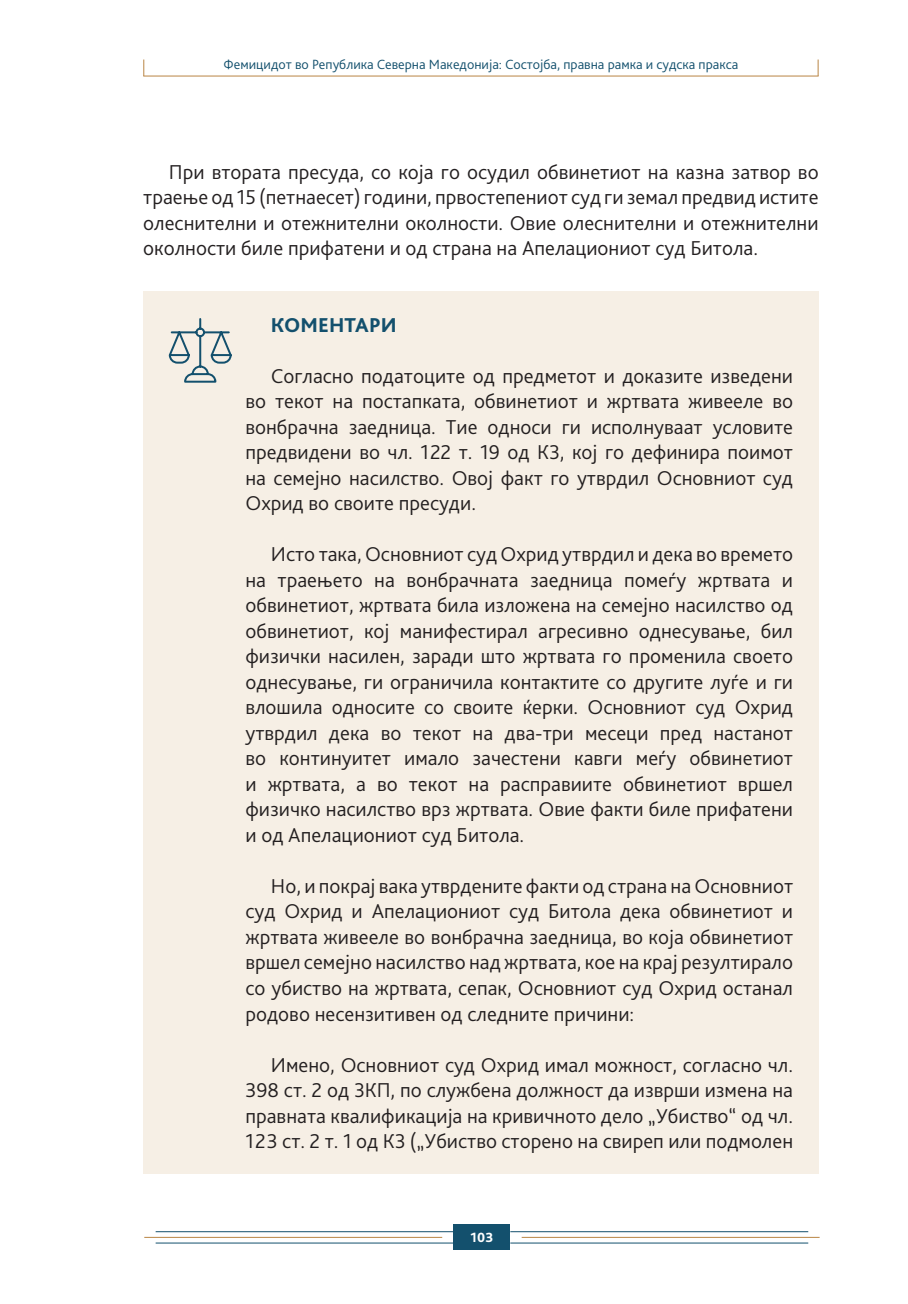
<style>
.page{position:relative;width:908px;height:1304px;background:#fff}
.page>*{position:absolute;margin:0;border:0;box-sizing:border-box;transform-origin:0 0}
.tekst-shade-komentari{font:300 21px/25.6px "Bliss Pro";color:#231f20;text-align:justify}
.tekst{font:300 21px/25.6px "Bliss Pro";color:#231f20;text-align:justify}
.tekst-shade-komentari-2{font:800 21px "Bliss Pro";color:#13506d}
.t1{font:300 14px "Bliss Pro";color:#13506d}
.t2{font:800 14px "Bliss Pro";color:#fff}
</style>
<div class="page">
<div style="left:453px;top:1225px;width:57px;height:25px;background:#13506d"></div>
<hr style="left:521px;top:1237px;width:298px;height:1px;background:#b98544">
<hr style="left:510px;top:1231px;width:297px;height:1px;background:#13506d">
<hr style="left:510px;top:1242px;width:297px;height:1px;background:#13506d">
<hr style="left:144px;top:1237px;width:298px;height:1px;background:#b98544">
<hr style="left:155px;top:1231px;width:298px;height:1px;background:#13506d">
<hr style="left:155px;top:1242px;width:298px;height:1px;background:#13506d">
<hr style="left:143px;top:76px;width:675px;height:1px;background:#b98544">
<svg style="left:817px;top:60px;width:1px;height:16px"></svg>
<svg style="left:143px;top:60px;width:1px;height:16px"></svg>
<div style="left:143px;top:291px;width:675px;height:66px;background:#f6efe5"></div>
<div style="left:143px;top:342px;width:675px;height:194px;background:#f6efe5"></div>
<div style="left:143px;top:521px;width:675px;height:346px;background:#f6efe5"></div>
<div style="left:143px;top:853px;width:675px;height:193px;background:#f6efe5"></div>
<div style="left:143px;top:1031px;width:675px;height:143px;background:#f6efe5"></div>
<svg style="left:168px;top:318px;width:64px;height:65px"></svg>
<p class="t1" style="left:223px;top:55px;width:516px">Фемицидот во Република Северна Македонија: Состојба, правна рамка и судска пракса</p>
<p class="tekst" style="left:143px;top:158px;width:676px;text-indent:26px">При втората пресуда, со која го осудил обвинетиот на казна затвор во траење од 15 (петнаесет) години, првостепениот суд ги земал предвид истите олеснителни и отежнителни околности. Овие олеснителни и отежнителни околности биле прифатени и од страна на Апелациониот суд Битола.</p>
<p class="tekst-shade-komentari-2" style="left:271px;top:312px;width:127px">КОМЕНТАРИ</p>
<p class="tekst-shade-komentari" style="left:245px;top:362px;width:549px;text-indent:26px">Согласно податоците од предметот и доказите изведени во текот на постапката, обвинетиот и жртвата живееле во вонбрачна заедница. Тие односи ги исполнуваат условите предвидени во чл. 122 т. 19 од КЗ, кој го дефинира поимот на семејно насилство. Овој факт го утврдил Основниот суд Охрид во своите пресуди.</p>
<p class="tekst-shade-komentari" style="left:245px;top:541px;width:549px;text-indent:26px">Исто така, Основниот суд Охрид утврдил и дека во времето на траењето на вонбрачната заедница помеѓу жртвата и обвинетиот, жртвата била изложена на семејно насилство од обвинетиот, кој манифестирал агресивно однесување, бил физички насилен, заради што жртвата го променила своето однесување, ги ограничила контактите со другите луѓе и ги влошила односите со своите ќерки. Основниот суд Охрид утврдил дека во текот на два-три месеци пред настанот во континуитет имало зачестени кавги меѓу обвинетиот и жртвата, а во текот на расправиите обвинетиот вршел физичко насилство врз жртвата. Овие факти биле прифатени и од Апелациониот суд Битола.</p>
<p class="tekst-shade-komentari" style="left:245px;top:873px;width:549px;text-indent:26px">Но, и покрај вака утврдените факти од страна на Основниот суд Охрид и Апелациониот суд Битола дека обвинетиот и жртвата живееле во вонбрачна заедница, во која обвинетиот вршел семејно насилство над жртвата, кое на крај резултирало со убиство на жртвата, сепак, Основниот суд Охрид останал родово несензитивен од следните причини:</p>
<p class="tekst-shade-komentari" style="left:245px;top:1051px;width:549px;text-indent:26px">Имено, Основниот суд Охрид имал можност, согласно чл.<br>398 ст. 2 од ЗКП, по службена должност да изврши измена на правната квалификација на кривичното дело „Убиство“ од чл.<br>123 ст. 2 т. 1 од КЗ („Убиство сторено на свиреп или подмолен</p>
<p class="t2" style="left:470px;top:1229px;width:25px">103</p>
</div>
